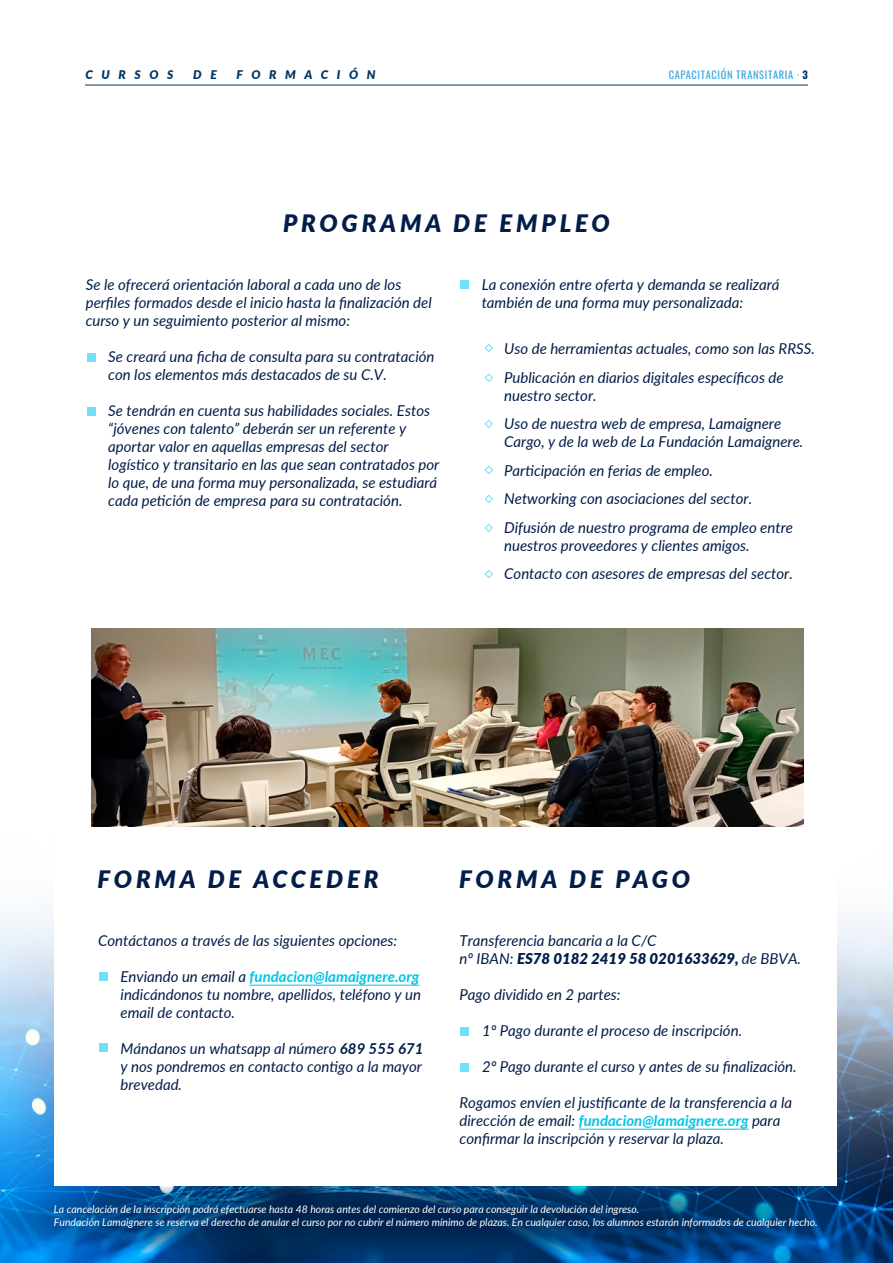
<style>
.page{position:relative;width:893px;height:1263px;background:#fff}
.page>*{position:absolute;margin:0;border:0;box-sizing:border-box;transform-origin:0 0}
.t1{font:italic 900 24px "Lato";letter-spacing:.16em;color:#021d49}
.t2{font:italic 15px/18px "Lato";color:#021d49}
.t3{font:italic 900 12px "Lato";letter-spacing:.72em;color:#003764}
.t4{font:italic 10.5px/13.5px "Lato";color:#fff}
.t5{font:10.5px "Oswald";letter-spacing:.06em;color:#39a7de}
.s1{font-weight:700;color:#003764}
.s2{font-weight:700;color:#00c4eb}
.s3{font-weight:700}
.s4{font-weight:900}
</style>
<div class="page">
<svg style="left:0;top:1208px;width:893px;height:51px;background:#00417f"></svg>
<div style="left:249px;top:1162px;width:89px;height:89px;background:#002851;border-radius:44px"></div>
<img style="left:0;top:912px;width:893px;height:296px">
<div style="left:54px;top:623px;width:783px;height:562px;background:#fff"></div>
<div style="left:87px;top:353px;width:8px;height:8px;background:#71e0f8"></div>
<div style="left:87px;top:408px;width:8px;height:8px;background:#71e0f8"></div>
<div style="left:460px;top:280px;width:9px;height:8px;background:#71e0f8"></div>
<svg style="left:484px;top:343px;width:9px;height:9px"></svg>
<svg style="left:484px;top:373px;width:9px;height:9px"></svg>
<svg style="left:484px;top:419px;width:9px;height:9px"></svg>
<svg style="left:484px;top:466px;width:9px;height:8px"></svg>
<svg style="left:484px;top:494px;width:9px;height:9px"></svg>
<svg style="left:484px;top:523px;width:9px;height:9px"></svg>
<svg style="left:484px;top:570px;width:9px;height:9px"></svg>
<hr style="left:250px;top:985px;width:169px;height:1px;background:#00c4eb">
<div style="left:99px;top:972px;width:9px;height:9px;background:#71e0f8"></div>
<div style="left:99px;top:1043px;width:9px;height:9px;background:#71e0f8"></div>
<hr style="left:579px;top:1129px;width:170px;height:1px;background:#00c4eb">
<div style="left:460px;top:1027px;width:9px;height:9px;background:#71e0f8"></div>
<div style="left:460px;top:1063px;width:9px;height:8px;background:#71e0f8"></div>
<img style="left:91px;top:629px;width:713px;height:197px">
<hr style="left:85px;top:85px;width:723px;height:1px;background:#003764">
<p class="t3" style="left:86px;top:65px;width:89px">CURSOS</p>
<p class="t3" style="left:193px;top:65px;width:25px">D E</p>
<p class="t3" style="left:237px;top:65px;width:141px">FORMACIÓN</p>
<p class="t5" style="left:669px;top:65px;width:141px">CAPACITACIÓN TRANSITARIA · <span class="s1">3</span></p>
<h1 class="t1" style="left:283px;top:205px;width:328px">PROGRAMA DE EMPLEO</h1>
<p class="t2" style="left:86px;top:275px;width:347px">Se le ofrecerá orientación laboral a cada uno de los perfiles formados desde el inicio hasta la finalización del curso y un seguimiento posterior al mismo:</p>
<p class="t2" style="left:108px;top:347px;width:328px">Se creará una ficha de consulta para su contratación con los elementos más destacados de su C.V.</p>
<p class="t2" style="left:108px;top:401px;width:333px">Se tendrán en cuenta sus habilidades sociales. Estos “jóvenes con talento” deberán ser un referente y aportar valor en aquellas empresas del sector logístico y transitario en las que sean contratados por lo que, de una forma muy personalizada, se estudiará cada petición de empresa para su contratación.</p>
<p class="t2" style="left:482px;top:275px;width:299px">La conexión entre oferta y demanda se realizará también de una forma muy personalizada:</p>
<p class="t2" style="left:504px;top:334px;width:312px;line-height:28.5px">Uso de herramientas actuales, como son las RRSS.<br>Publicación en diarios digitales específicos de</p>
<p class="t2" style="left:504px;top:381px;width:279px;line-height:28.5px">nuestro sector.<br>Uso de nuestra web de empresa, Lamaignere</p>
<p class="t2" style="left:504px;top:427px;width:301px;line-height:28.5px">Cargo, y de la web de La Fundación Lamaignere.<br>Participación en ferias de empleo.<br>Networking con asociaciones del sector.<br>Difusión de nuestro programa de empleo entre</p>
<p class="t2" style="left:504px;top:531px;width:290px;line-height:28.5px">nuestros proveedores y clientes amigos.<br>Contacto con asesores de empresas del sector.</p>
<h1 class="t1" style="left:98px;top:861px;width:282px">FORMA DE ACCEDER</h1>
<p class="t2" style="left:98px;top:931px;width:301px">Contáctanos a través de las siguientes opciones:</p>
<p class="t2" style="left:121px;top:967px;width:302px">Enviando un email a <span class="s2">fundacion@lamaignere.org </span>indicándonos tu nombre, apellidos, teléfono y un email de contacto.</p>
<p class="t2" style="left:121px;top:1039px;width:304px;text-align:justify">Mándanos un whatsapp al número <span class="s3">689 555 671 </span>y nos pondremos en contacto contigo a la mayor brevedad.</p>
<h1 class="t1" style="left:459px;top:861px;width:233px">FORMA DE PAGO</h1>
<p class="t2" style="left:460px;top:931px;width:343px">Transferencia bancaria a la C/C<br>nº IBAN: <span class="s4">ES78 0182 2419 58 0201633629,</span> de BBVA.</p>
<p class="t2" style="left:460px;top:985px;width:163px">Pago dividido en 2 partes:</p>
<p class="t2" style="left:482px;top:1021px;width:262px">1º Pago durante el proceso de inscripción.</p>
<p class="t2" style="left:482px;top:1057px;width:316px">2º Pago durante el curso y antes de su finalización.</p>
<p class="t2" style="left:460px;top:1093px;width:334px">Rogamos envíen el justificante de la transferencia a la dirección de email: <span class="s2">fundacion@lamaignere.org</span> para confirmar la inscripción y reservar la plaza.</p>
<p class="t4" style="left:54px;top:1202px;width:765px">La cancelación de la inscripción podrá efectuarse hasta 48 horas antes del comienzo del curso para conseguir la devolución del ingreso.<br>Fundación Lamaignere se reserva el derecho de anular el curso por no cubrir el número mínimo de plazas. En cualquier caso, los alumnos estarán informados de cualquier hecho.</p>
</div>
